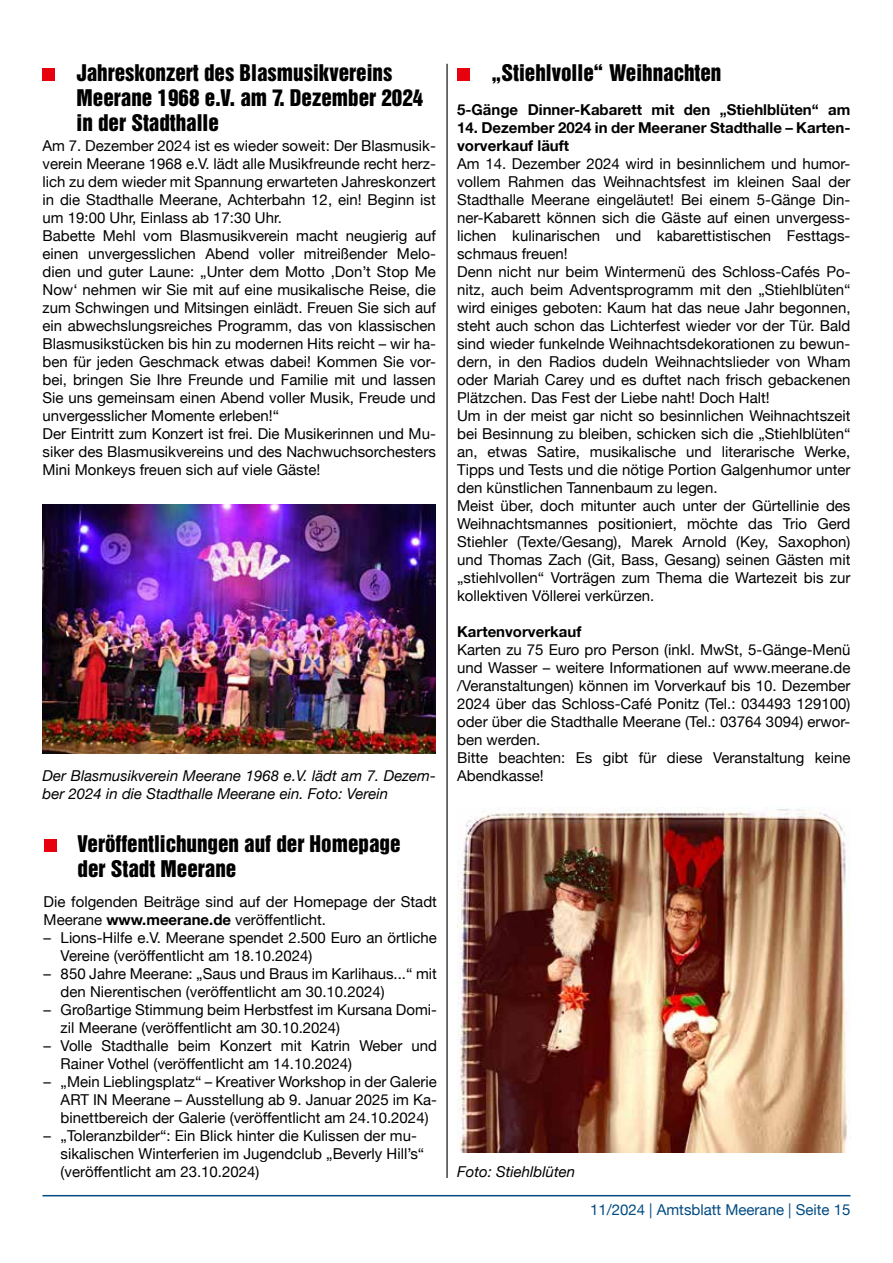
<style>
.page{position:relative;width:893px;height:1263px;background:#fff}
.page>*{position:absolute;margin:0;border:0;box-sizing:border-box;transform-origin:0 0}
.t1{font:21px/25.2px "Helvetica Inserat LT Std";color:#000}
.t2{font:15px/18px "Helvetica Neue";color:#000}
.t3{font:700 15px/18px "Helvetica Neue LT";color:#000}
.t4{font:italic 15px/18px "Helvetica Neue LT";color:#000}
.t5{font:15px "Helvetica Neue";color:#004b83}
.s1{font-family:"Helvetica Neue LT";font-weight:700}
</style>
<div class="page">
<hr style="left:43px;top:1195px;width:807px;height:1px;background:#004b83">
<hr style="left:446px;top:64px;width:2px;height:1114px;background:#000">
<div style="left:43px;top:68px;width:12px;height:13px;background:#e7000e"></div>
<img style="left:43px;top:504px;width:393px;height:249px">
<div style="left:457px;top:68px;width:13px;height:13px;background:#e7000e"></div>
<img style="left:457px;top:808px;width:391px;height:344px">
<div style="left:44px;top:839px;width:12px;height:13px;background:#e7000e"></div>
<h1 class="t1" style="left:77px;top:60px;width:348px">Jahreskonzert des Blasmusikvereins<br>Meerane 1968 e.V. am 7. Dezember 2024 in der Stadthalle</h1>
<p class="t2" style="left:43px;top:136px;width:395px">Am 7. Dezember 2024 ist es wieder soweit: Der Blasmusik&shy;verein Meerane 1968 e.V. lädt alle Musikfreunde recht herz&shy;lich zu dem wieder mit Spannung erwarteten Jahreskonzert in die Stadthalle Meerane, Achterbahn 12, ein! Beginn ist um 19:00 Uhr, Einlass ab 17:30 Uhr.<br>Babette Mehl vom Blasmusikverein macht neugierig auf einen unvergesslichen Abend voller mitreißender Melo&shy;dien und guter Laune: „Unter dem Motto ‚Don’t Stop Me Now‘ nehmen wir Sie mit auf eine musikalische Reise, die zum Schwingen und Mitsingen einlädt. Freuen Sie sich auf ein abwechslungsreiches Programm, das von klassischen Blasmusikstücken bis hin zu modernen Hits reicht – wir ha&shy;ben für jeden Geschmack etwas dabei! Kommen Sie vor&shy;bei, bringen Sie Ihre Freunde und Familie mit und lassen Sie uns gemeinsam einen Abend voller Musik, Freude und unvergesslicher Momente erleben!“<br>Der Eintritt zum Konzert ist frei. Die Musikerinnen und Mu&shy;siker des Blasmusikvereins und des Nachwuchsorchesters Mini Monkeys freuen sich auf viele Gäste!</p>
<p class="t4" style="left:43px;top:766px;width:395px">Der Blasmusikverein Meerane 1968 e.V. lädt am 7. Dezem&shy;ber 2024 in die Stadthalle Meerane ein. Foto: Verein</p>
<h1 class="t1" style="left:78px;top:831px;width:324px">Veröffentlichungen auf der Homepage der Stadt Meerane</h1>
<p class="t2" style="left:44px;top:892px;width:395px">Die folgenden Beiträge sind auf der Homepage der Stadt<br>Meerane <span class="s1">www.meerane.de</span> veröffentlicht.</p>
<p class="t2" style="left:61px;top:928px;width:378px;text-indent:-17px">– Lions-Hilfe e.V. Meerane spendet 2.500 Euro an örtliche<br>Vereine (veröffentlicht am 18.10.2024)</p>
<p class="t2" style="left:61px;top:964px;width:378px;text-indent:-17px">– 850 Jahre Meerane: „Saus und Braus im Karlihaus...“ mit den Nierentischen (veröffentlicht am 30.10.2024)</p>
<p class="t2" style="left:61px;top:1000px;width:378px;text-indent:-17px">– Großartige Stimmung beim Herbstfest im Kursana Domi&shy;zil Meerane (veröffentlicht am 30.10.2024)</p>
<p class="t2" style="left:61px;top:1036px;width:378px;text-indent:-17px">– Volle Stadthalle beim Konzert mit Katrin Weber und<br>Rainer Vothel (veröffentlicht am 14.10.2024)</p>
<p class="t2" style="left:61px;top:1072px;width:378px;text-align:justify;text-indent:-17px">– „Mein Lieblingsplatz“ – Kreativer Workshop in der Galerie ART IN Meerane – Ausstellung ab 9. Januar 2025 im Ka&shy;binettbereich der Galerie (veröffentlicht am 24.10.2024)</p>
<p class="t2" style="left:61px;top:1126px;width:365px;text-indent:-17px">– „Toleranzbilder“: Ein Blick hinter die Kulissen der mu&shy;sikalischen Winterferien im Jugendclub „Beverly Hill’s“ (veröffentlicht am 23.10.2024)</p>
<h1 class="t1" style="left:491px;top:60px;width:232px">„Stiehlvolle“ Weihnachten</h1>
<p class="t3" style="left:457px;top:100px;width:395px">5-Gänge Dinner-Kabarett mit den „Stiehlblüten“ am</p>
<p class="t3" style="left:457px;top:118px;width:395px">14. Dezember 2024 in der Meeraner Stadthalle – Karten&shy;vorverkauf läuft</p>
<p class="t2" style="left:457px;top:154px;width:395px">Am 14. Dezember 2024 wird in besinnlichem und humor&shy;vollem Rahmen das Weihnachtsfest im kleinen Saal der Stadthalle Meerane eingeläutet! Bei einem 5-Gänge Din&shy;ner-Kabarett können sich die Gäste auf einen unvergess&shy;lichen kulinarischen und kabarettistischen Festtags&shy;schmaus freuen!<br>Denn nicht nur beim Wintermenü des Schloss-Cafés Po&shy;nitz, auch beim Adventsprogramm mit den „Stiehlblüten“ wird einiges geboten: Kaum hat das neue Jahr begonnen, steht auch schon das Lichterfest wieder vor der Tür. Bald sind wieder funkelnde Weihnachtsdekorationen zu bewun&shy;dern, in den Radios dudeln Weihnachtslieder von Wham oder Mariah Carey und es duftet nach frisch gebackenen Plätzchen. Das Fest der Liebe naht! Doch Halt!<br>Um in der meist gar nicht so besinnlichen Weihnachtszeit bei Besinnung zu bleiben, schicken sich die „Stiehlblüten“ an, etwas Satire, musikalische und literarische Werke, Tipps und Tests und die nötige Portion Galgenhumor unter den künstlichen Tannenbaum zu legen.<br>Meist über, doch mitunter auch unter der Gürtellinie des Weihnachtsmannes positioniert, möchte das Trio Gerd Stiehler (Texte/Gesang), Marek Arnold (Key, Saxophon) und Thomas Zach (Git, Bass, Gesang) seinen Gästen mit „stiehlvollen“ Vorträgen zum Thema die Wartezeit bis zur kollektiven Völlerei verkürzen.</p>
<p class="t3" style="left:457px;top:622px;width:126px">Kartenvorverkauf</p>
<p class="t2" style="left:457px;top:640px;width:395px">Karten zu 75 Euro pro Person (inkl. MwSt, 5-Gänge-Menü und Wasser – weitere Informationen auf www.meerane.de /Veranstaltungen) können im Vorverkauf bis 10. Dezember 2024 über das Schloss-Café Ponitz (Tel.: 034493 129100) oder über die Stadthalle Meerane (Tel.: 03764 3094) erwor&shy;ben werden.<br>Bitte beachten: Es gibt für diese Veranstaltung keine Abendkasse!</p>
<p class="t4" style="left:457px;top:1162px;width:120px">Foto: Stiehlblüten</p>
<p class="t5" style="left:590px;top:1200px;width:262px">11/2024 | Amtsblatt Meerane | Seite 15</p>
</div>
